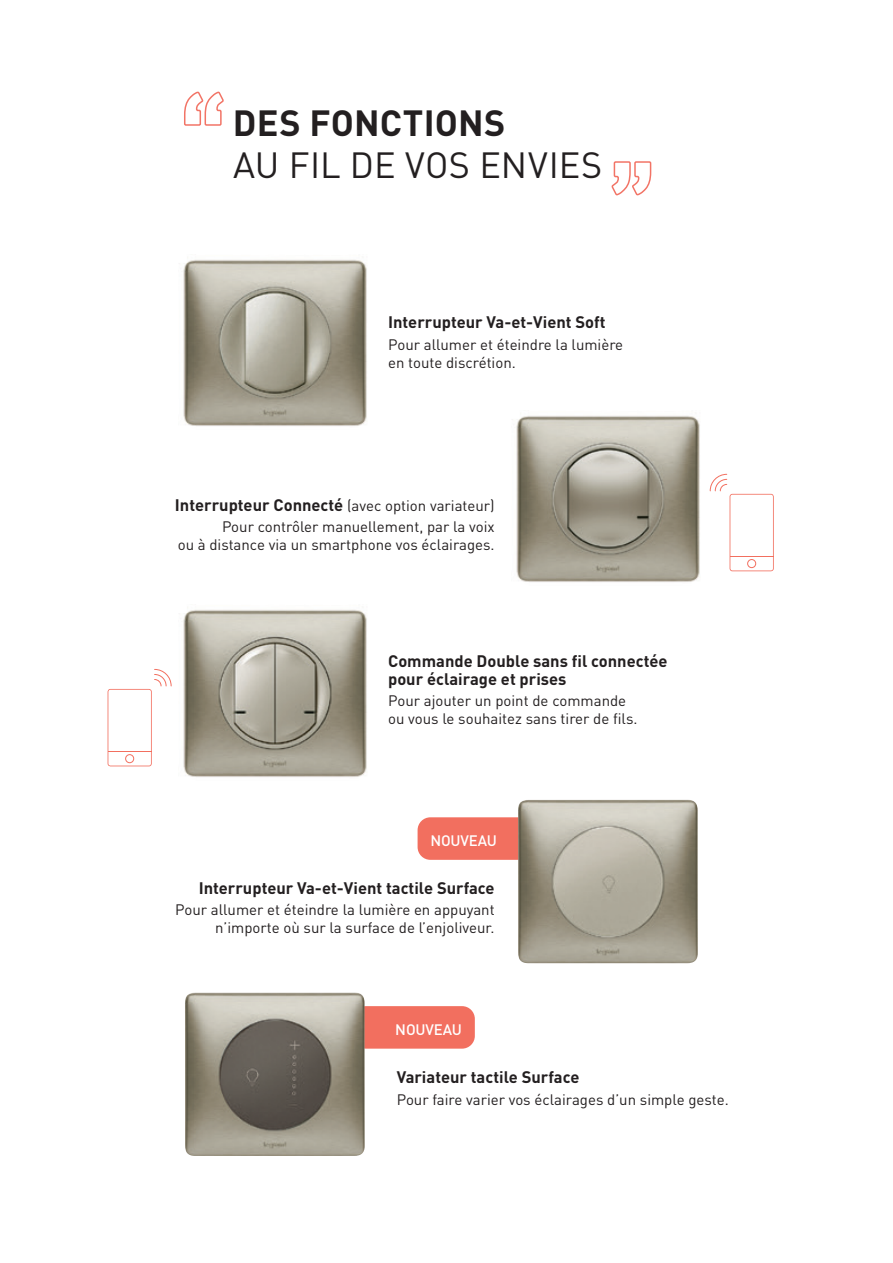
<style>
.page{position:relative;width:893px;height:1263px;background:#fff}
.page>*{position:absolute;margin:0;border:0;box-sizing:border-box;transform-origin:0 0}
.t1{font:36px "DIN Pro";letter-spacing:.01em;color:#231f20}
.t2{font:700 36px "DIN Pro";letter-spacing:.005em;color:#231f20}
.t3{font:700 16.5px/18px "DIN Pro";color:#231f20}
.t4{font:15px/18px "DIN Pro";color:#231f20}
.t5{font:500 15px "DIN Pro";letter-spacing:-.01em;color:#fff}
.s1{font-weight:700;font-size:16.5px}
</style>
<div class="page">
<div style="left:418px;top:817px;width:121px;height:43px;background:#f26f5f;border-radius:13px"></div>
<div style="left:353px;top:1006px;width:122px;height:43px;background:#f26f5f;border-radius:13px"></div>
<img style="left:183px;top:609px;width:184px;height:168px">
<img style="left:185px;top:992px;width:180px;height:164px">
<img style="left:183px;top:259px;width:184px;height:167px">
<svg style="left:184px;top:91px;width:40px;height:35px"></svg>
<svg style="left:611px;top:161px;width:41px;height:35px"></svg>
<img style="left:516px;top:415px;width:184px;height:167px">
<img style="left:518px;top:800px;width:180px;height:163px">
<svg style="left:709px;top:473px;width:65px;height:98px"></svg>
<svg style="left:108px;top:669px;width:64px;height:97px"></svg>
<h1 class="t2" style="left:233px;top:93px;width:274px">DES FONCTIONS</h1>
<h1 class="t1" style="left:233px;top:137px;width:371px">AU FIL DE VOS ENVIES</h1>
<p class="t3" style="left:388px;top:312px;width:219px">Interrupteur Va-et-Vient Soft</p>
<p class="t4" style="left:388px;top:334px;width:237px">Pour allumer et éteindre la lumière en toute discrétion.</p>
<p class="t4" style="left:175px;top:493px;width:321px;line-height:21.5px;text-align:right"><span class="s1">Interrupteur Connecté</span> (avec option variateur)<br>Pour contrôler manuellement, par la voix</p>
<p class="t4" style="left:178px;top:534px;width:318px">ou à distance via un smartphone vos éclairages.</p>
<p class="t3" style="left:388px;top:650px;width:281px">Commande Double sans fil connectée pour éclairage et prises</p>
<p class="t4" style="left:388px;top:690px;width:251px">Pour ajouter un point de commande ou vous le souhaitez sans tirer de fils.</p>
<p class="t5" style="left:430px;top:828px;width:68px">NOUVEAU</p>
<p class="t3" style="left:199px;top:877px;width:297px">Interrupteur Va-et-Vient tactile Surface</p>
<p class="t4" style="left:175px;top:899px;width:321px;text-align:right">Pour allumer et éteindre la lumière en appuyant n’importe où sur la surface de l’enjoliveur.</p>
<p class="t5" style="left:395px;top:1017px;width:68px">NOUVEAU</p>
<p class="t3" style="left:397px;top:1066px;width:184px">Variateur tactile Surface</p>
<p class="t4" style="left:397px;top:1089px;width:333px">Pour faire varier vos éclairages d’un simple geste.</p>
</div>
